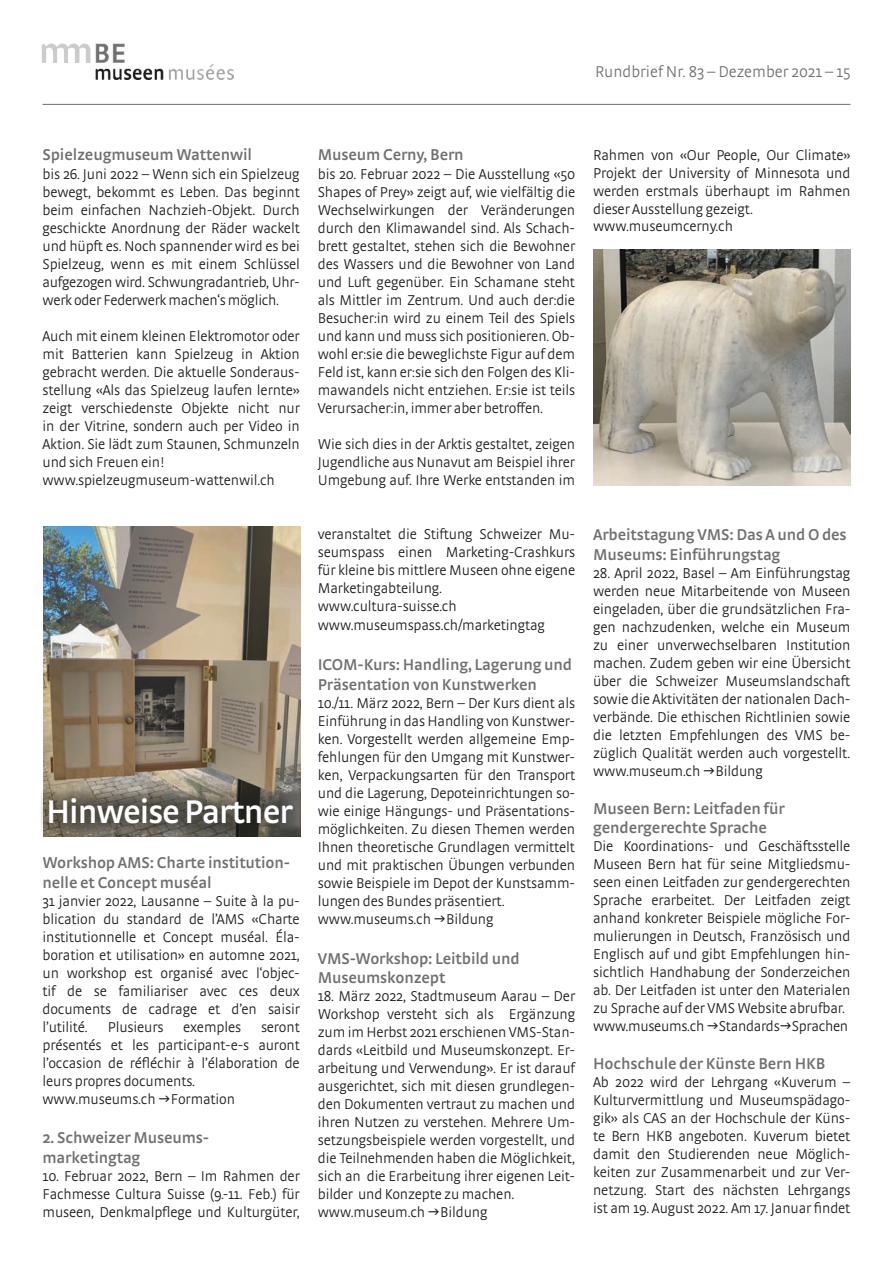
<style>
.page{position:relative;width:893px;height:1263px;background:#fff}
.page>*{position:absolute;margin:0;border:0;box-sizing:border-box;transform-origin:0 0}
.Lauftext{font:600 34.5px "Strada";letter-spacing:-.03em;color:#fff}
.t1{font:600 16.5px/19.8px "Strada";letter-spacing:-.01em;color:#70706f}
.t2{font:300 16.5px "Strada";color:#70706f}
.t3{font:300 15px/18px "Strada";letter-spacing:-.01em;color:#1d1d1b;text-align:justify}
</style>
<div class="page">
<hr style="left:43px;top:104px;width:807px;height:1px;background:#70706f">
<img style="left:42px;top:43px;width:191px;height:36px">
<img style="left:43px;top:527px;width:257px;height:260px">
<img style="left:593px;top:250px;width:257px;height:236px">
<svg style="left:40px;top:787px;width:260px;height:49px;background:#605c52"></svg>
<p class="t2" style="left:595px;top:62px;width:257px">Rundbrief Nr. 83 – Dezember 2021 – 15</p>
<p class="t1" style="left:43px;top:144px;width:211px">Spielzeugmuseum Wattenwil</p>
<p class="t3" style="left:43px;top:165px;width:259px">bis 26. Juni 2022 – Wenn sich ein Spielzeug bewegt, bekommt es Leben. Das beginnt beim einfachen Nachzieh-Objekt. Durch geschickte Anordnung der Räder wackelt und hüpft es. Noch spannender wird es bei Spielzeug, wenn es mit einem Schlüssel aufgezogen wird. Schwungradantrieb, Uhr&shy;werk oder Federwerk machen‘s möglich.</p>
<p class="t3" style="left:43px;top:327px;width:259px">Auch mit einem kleinen Elektromotor oder mit Batterien kann Spielzeug in Aktion gebracht werden. Die aktuelle Sonderaus&shy;stellung «Als das Spielzeug laufen lernte» zeigt verschiedenste Objekte nicht nur in der Vitrine, sondern auch per Video in Aktion. Sie lädt zum Staunen, Schmunzeln und sich Freuen ein!</p>
<p class="t3" style="left:43px;top:471px;width:234px">www.spielzeugmuseum-wattenwil.ch</p>
<p class="Lauftext" style="left:46px;top:792px;width:248px">Hinweise Partner</p>
<p class="t1" style="left:43px;top:852px;width:249px">Workshop AMS: Charte institution&shy;nelle et Concept muséal</p>
<p class="t3" style="left:43px;top:891px;width:259px">31 janvier 2022, Lausanne – Suite à la pu&shy;blication du standard de l’AMS «Charte institutionnelle et Concept muséal. Éla&shy;boration et utilisation» en automne 2021, un workshop est organisé avec l‘objec&shy;tif de se familiariser avec ces deux documents de cadrage et d’en saisir l’utilité.</p>
<p class="t3" style="left:108px;top:1017px;width:57px">Plusieurs</p>
<p class="t3" style="left:183px;top:1017px;width:59px">exemples</p>
<p class="t3" style="left:43px;top:1017px;width:259px;text-indent:218px">seront présentés et les participant-e-s auront l’occasion de réfléchir à l’élaboration de leurs propres documents.</p>
<p class="t3" style="left:43px;top:1089px;width:194px">www.museums.ch Formation</p>
<p class="t1" style="left:43px;top:1127px;width:168px">2. Schweizer Museums-</p>
<p class="t1" style="left:43px;top:1147px;width:99px">marketingtag</p>
<p class="t3" style="left:43px;top:1167px;width:259px">10. Februar 2022, Bern – Im Rahmen der Fachmesse Cultura Suisse (9.-11. Feb.) für museen, Denkmalpflege und Kulturgüter,</p>
<p class="t1" style="left:318px;top:144px;width:147px">Museum Cerny, Bern</p>
<p class="t3" style="left:318px;top:165px;width:259px">bis 20. Februar 2022 – Die Ausstellung «50<br>Shapes of Prey» zeigt auf, wie vielfältig die Wechselwirkungen der Veränderungen durch den Klimawandel sind. Als Schach&shy;brett gestaltet, stehen sich die Bewohner des Wassers und die Bewohner von Land und Luft gegenüber. Ein Schamane steht als Mittler im Zentrum. Und auch der:die Besucher:in wird zu einem Teil des Spiels und kann und muss sich positionieren. Ob&shy;wohl er:sie die beweglichste Figur auf dem Feld ist, kann er:sie sich den Folgen des Kli&shy;mawandels nicht entziehen. Er:sie ist teils Verursacher:in, immer aber betroffen.</p>
<p class="t3" style="left:318px;top:435px;width:259px">Wie sich dies in der Arktis gestaltet, zeigen Jugendliche aus Nunavut am Beispiel ihrer Umgebung auf. Ihre Werke entstanden im</p>
<p class="t3" style="left:318px;top:524px;width:259px">veranstaltet die Stiftung Schweizer Mu&shy;seumspass einen Marketing-Crashkurs für kleine bis mittlere Museen ohne eigene Marketingabteilung.</p>
<p class="t3" style="left:318px;top:596px;width:140px">www.cultura-suisse.ch</p>
<p class="t3" style="left:318px;top:616px;width:229px">www.museumspass.ch/marketingtag</p>
<p class="t1" style="left:318px;top:654px;width:256px">ICOM-Kurs: Handling, Lagerung und<br>Präsentation von Kunstwerken</p>
<p class="t3" style="left:318px;top:694px;width:259px">10./11. März 2022, Bern – Der Kurs dient als Einführung in das Handling von Kunstwer&shy;ken. Vorgestellt werden allgemeine Emp&shy;fehlungen für den Umgang mit Kunstwer&shy;ken, Verpackungsarten für den Transport und die Lagerung, Depoteinrichtungen so&shy;wie einige Hängungs- und Präsentations&shy;möglichkeiten. Zu diesen Themen werden Ihnen theoretische Grundlagen vermittelt und mit praktischen Übungen verbunden sowie Beispiele im Depot der Kunstsamm&shy;lungen des Bundes präsentiert.</p>
<p class="t3" style="left:318px;top:910px;width:177px">www.museums.ch Bildung</p>
<p class="t1" style="left:318px;top:948px;width:203px">VMS-Workshop: Leitbild und<br>Museumskonzept</p>
<p class="t3" style="left:318px;top:987px;width:259px">18. März 2022, Stadtmuseum Aarau – Der Workshop versteht sich als Ergänzung zum im Herbst 2021 erschienen VMS-Stan&shy;dards «Leitbild und Museumskonzept. Er&shy;arbeitung und Verwendung». Er ist darauf ausgerichtet, sich mit diesen grundlegen&shy;den Dokumenten vertraut zu machen und ihren Nutzen zu verstehen. Mehrere Um&shy;setzungsbeispiele werden vorgestellt, und die Teilnehmenden haben die Möglichkeit, sich an die Erarbeitung ihrer eigenen Leit&shy;bilder und Konzepte zu machen.</p>
<p class="t3" style="left:318px;top:1203px;width:171px">www.museum.ch Bildung</p>
<p class="t3" style="left:593px;top:146px;width:259px">Rahmen von «Our People, Our Climate» Projekt der University of Minnesota und werden erstmals überhaupt im Rahmen dieser Ausstellung gezeigt.</p>
<p class="t3" style="left:593px;top:216px;width:141px">www.museumcerny.ch</p>
<p class="t1" style="left:593px;top:524px;width:255px">Arbeitstagung VMS: Das A und O des<br>Museums: Einführungstag</p>
<p class="t3" style="left:593px;top:563px;width:259px">28. April 2022, Basel – Am Einführungstag werden neue Mitarbeitende von Museen eingeladen, über die grundsätzlichen Fra&shy;gen nachzudenken, welche ein Museum zu einer unverwechselbaren Institution machen. Zudem geben wir eine Übersicht über die Schweizer Museumslandschaft sowie die Aktivitäten der nationalen Dach&shy;verbände. Die ethischen Richtlinien sowie die letzten Empfehlungen des VMS be&shy;züglich Qualität werden auch vorgestellt. www.museum.ch Bildung</p>
<p class="t1" style="left:593px;top:798px;width:193px">Museen Bern: Leitfaden für gendergerechte Sprache</p>
<p class="t3" style="left:593px;top:837px;width:259px">Die Koordinations- und Geschäftsstelle Museen Bern hat für seine Mitgliedsmu&shy;seen einen Leitfaden zur gendergerechten Sprache erarbeitet. Der Leitfaden zeigt anhand konkreter Beispiele mögliche For&shy;mulierungen in Deutsch, Französisch und Englisch auf und gibt Empfehlungen hin&shy;sichtlich Handhabung der Sonderzeichen ab. Der Leitfaden ist unter den Materialen zu Sprache auf der VMS Website abrufbar.</p>
<p class="t3" style="left:593px;top:1017px;width:257px">www.museums.ch Standards Sprachen</p>
<p class="t1" style="left:593px;top:1053px;width:234px">Hochschule der Künste Bern HKB</p>
<p class="t3" style="left:593px;top:1073px;width:259px">Ab 2022 wird der Lehrgang «Kuverum – Kulturvermittlung und Museumspädago&shy;gik» als CAS an der Hochschule der Küns&shy;te Bern HKB angeboten. Kuverum bietet damit den Studierenden neue Möglich&shy;keiten zur Zusammenarbeit und zur Ver&shy;netzung. Start des nächsten Lehrgangs ist am 19. August 2022. Am 17. Januar findet</p>
</div>
